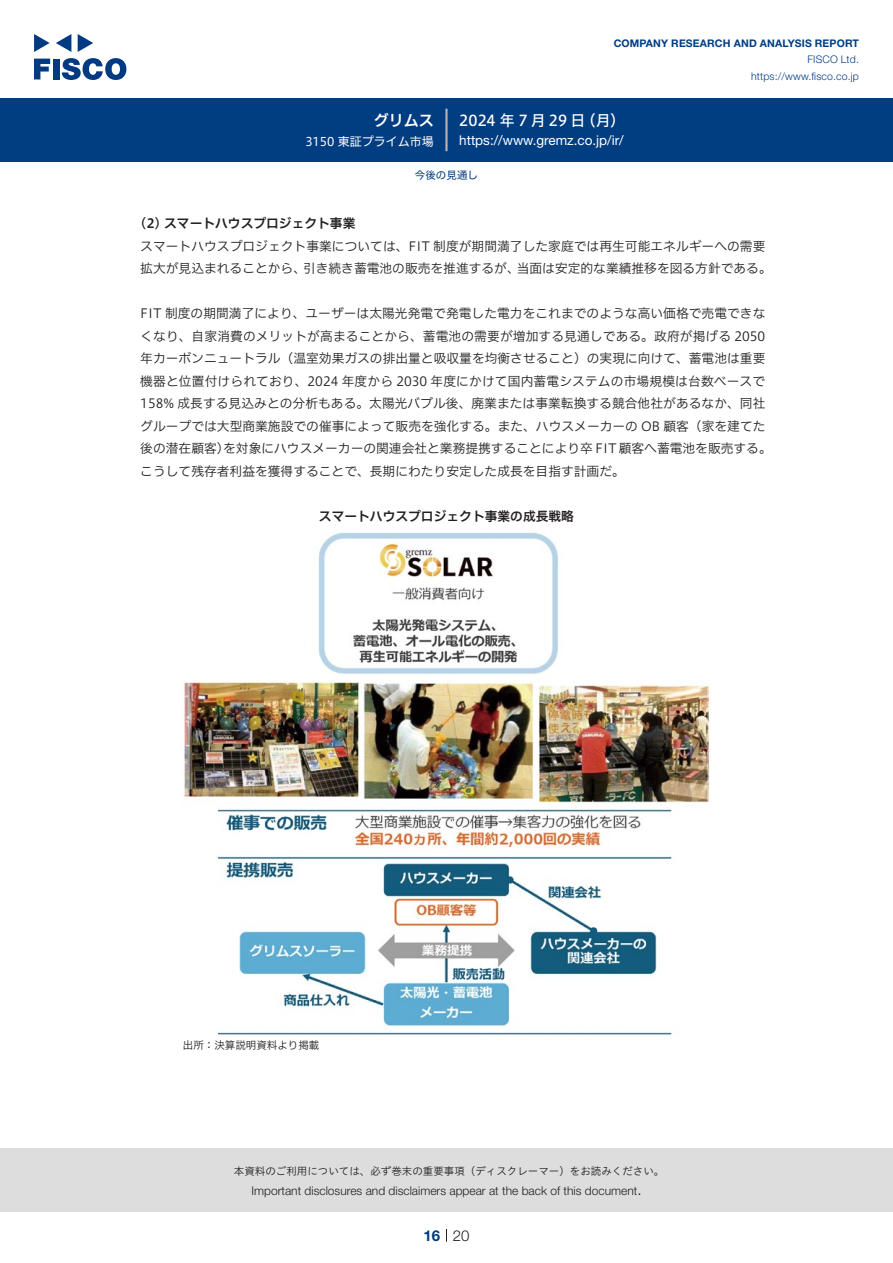
<style>
.page{position:relative;width:893px;height:1263px;background:#fff}
.page>*{position:absolute;margin:0;border:0;box-sizing:border-box;transform-origin:0 0}
.t1{font:15px "Hiragino UD Sans F Std N W5";letter-spacing:.01em;color:#fff}
.t2{font:15px "Hiragino UD Sans F Std N W6";color:#fff}
.t3{font:300 15px "Helvetica Neue LT Std";color:#231f20}
.t4{font:700 15px "Helvetica Neue LT Std";color:#003d81}
.t5{font:13.5px "Helvetica Neue LT Std";color:#fff}
.本文3mm{font:12.75px/22.5px "Hiragino UD Sans F Std N W3";color:#231f20}
.チャートタイトル{font:12.75px "Hiragino UD Sans F Std N W6";color:#231f20}
.小タイトル3mm{font:12.75px "Hiragino UD Sans F Std N W6";color:#231f20}
.t6{font:300 12px "Helvetica Neue LT Std";color:#231f20}
.t7{font:12px "Hiragino UD Sans F Std N W4";color:#fff}
.t8{font:10.5px "Hiragino UD Sans Std W3";color:#231f20}
.t9{font:700 10.5px "Helvetica Neue LT Std";letter-spacing:.015em;color:#003d81}
.t10{font:300 10.5px/16.5px "Helvetica Neue LT Std";letter-spacing:.015em;color:#003d81;text-align:right}
.表組み基本スタイル{font:10.5px "Hiragino UD Sans F Std N W3";color:#231f20}
.ヘッダー{font:10.5px "Hiragino UD Sans F Std N W4";color:#003d81}
</style>
<div class="page">
<div style="left:0;top:1148px;width:893px;height:64px;background:#ddd"></div>
<svg style="left:34px;top:59px;width:16px;height:20px"></svg>
<div style="left:53px;top:59px;width:6px;height:20px;background:#003a83"></div>
<svg style="left:62px;top:58px;width:64px;height:22px"></svg>
<svg style="left:34px;top:34px;width:16px;height:18px"></svg>
<svg style="left:78px;top:34px;width:15px;height:18px"></svg>
<svg style="left:56px;top:34px;width:15px;height:18px"></svg>
<div style="left:0;top:98px;width:893px;height:64px;background:#003d81"></div>
<hr style="left:445px;top:109px;width:3px;height:42px;background:#b5b5b6">
<svg style="left:446px;top:1229px;width:1px;height:13px"></svg>
<img style="left:184px;top:532px;width:526px;height:503px">
<p class="t2" style="left:374px;top:109px;width:62px">グリムス</p>
<p class="t7" style="left:305px;top:132px;width:130px">3150 東証プライム市場</p>
<p class="t9" style="left:614px;top:37px;width:247px">COMPANY RESEARCH AND ANALYSIS REPORT</p>
<p class="t10" style="left:751px;top:51px;width:109px">FISCO Ltd. https://www.fisco.co j p.</p>
<p class="t1" style="left:581px;top:109px;width:46px">（月(</p>
<p class="t1" style="left:459px;top:109px;width:128px">2024 年 7月29 日</p>
<p class="t5" style="left:459px;top:132px;width:166px">https://www.gremz. c o j p. /i r/</p>
<p class="ヘッダー" style="left:415px;top:167px;width:64px">今後の見通し</p>
<p class="小タイトル3mm" style="left:140px;top:214px;width:217px">2( ) スマートハウスプロジェクト事業</p>
<p class="本文3mm" style="left:517px;top:234px;width:256px;text-indent:-376px">スマートハウスプロジェクト事業については、FIT 制度が期間満了した家庭では再生可能エネルギーへの需要当面は安定的な業績推移を図る方針である。</p>
<p class="本文3mm" style="left:140px;top:256px;width:167px">拡大が見込まれることから、</p>
<p class="本文3mm" style="left:140px;top:301px;width:627px">FIT 制度の期間満了により、ユーザーは太陽光発電で発電した電力をこれまでのような高い価格で売電できな</p>
<p class="本文3mm" style="left:140px;top:324px;width:627px">くなり、自家消費のメリットが高まることから、蓄電池の需要が増加する見通しである。政府が掲げる 2050</p>
<p class="本文3mm" style="left:140px;top:346px;width:627px">年カーボンニュートラル（温室効果ガスの排出量と吸収量を均衡させること）の実現に向けて、蓄電池は重要</p>
<p class="本文3mm" style="left:140px;top:369px;width:626px">機器と位置付けられており、2024 年度から 2030 年度にかけて国内蓄電システムの市場規模は台数ベースで</p>
<p class="本文3mm" style="left:140px;top:391px;width:627px">158% 成長する見込みとの分析もある。太陽光バブル後、廃業または事業転換する競合他社があるなか、同社</p>
<p class="本文3mm" style="left:140px;top:414px;width:627px">グループでは大型商業施設での催事によって販売を強化する。また、ハウスメーカーの OB 顧客（家を建てた</p>
<p class="本文3mm" style="left:223px;top:436px;width:550px">を対象にハウスメーカーの関連会社と業務提携することにより卒 FIT 顧客へ蓄電池を販売する。</p>
<p class="本文3mm" style="left:303px;top:256px;width:218px">引き続き蓄電池の販売を推進するが、</p>
<p class="本文3mm" style="left:140px;top:436px;width:486px">後の潜在顧客）<br>こうして残存者利益を獲得することで、長期にわたり安定した成長を目指す計画だ。</p>
<p class="チャートタイトル" style="left:319px;top:506px;width:257px">スマートハウスプロジェクト事業の成長戦略</p>
<p class="表組み基本スタイル" style="left:183px;top:1037px;width:138px">出所：決算説明資料より掲載</p>
<p class="t8" style="left:234px;top:1163px;width:432px">本資料のご利用については、必ず巻末の重要事項（ディスクレーマー）をお読みください。</p>
<p class="t3" style="left:637px;top:1180px;width:6px">.</p>
<p class="t6" style="left:251px;top:1183px;width:387px">Important disclosures and disclaimers appear at the back of this document</p>
<p class="t4" style="left:423px;top:1226px;width:18px">16</p>
<p class="t3" style="left:453px;top:1226px;width:18px">20</p>
</div>
